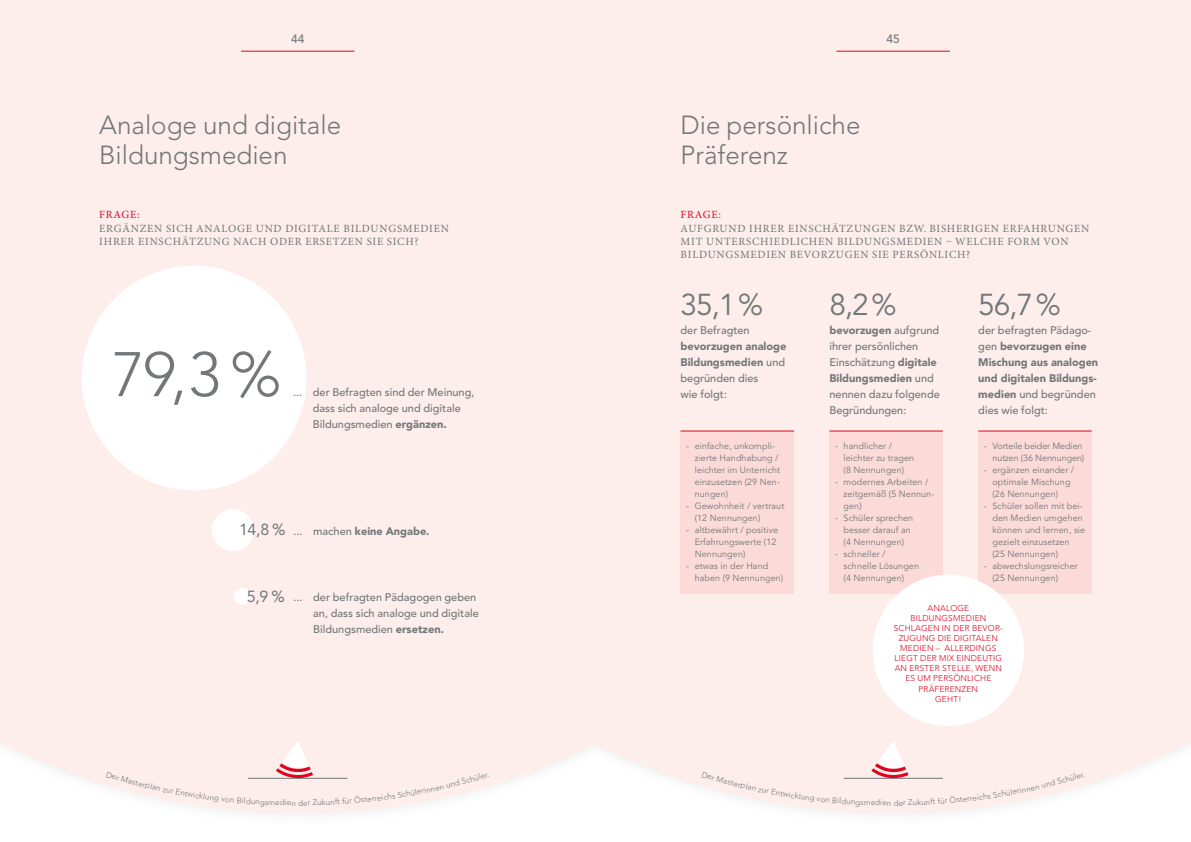
<style>
.page{position:relative;width:1191px;height:842px;background:#fff}
.page>*{position:absolute;margin:0;border:0;box-sizing:border-box;transform-origin:0 0}
.t1{font:300 62.3px "Avenir LT Std";color:#71777a}
.t2{font:30px "Avenir LT Std";color:#71777a}
.t3{font:300 26px/30px "Avenir LT Std";color:#71777a}
.t4{font:16px "Avenir LT Std";color:#71777a}
.t5{font:500 12px "Avenir LT Std";color:#71777a}
.t6{font:500 11px/16px "Avenir LT Std";color:#71777a}
.t7{font:11px/13px "Minion Pro";letter-spacing:.07em;color:#71777a}
.t8{font:900 11px/16px "Avenir LT Std";color:#71777a}
.t9{font:11px "Minion Pro";letter-spacing:.07em;color:#dc0621}
.t10{font:9px/12px "Avenir LT Std";letter-spacing:.01em;color:#71777a}
.t11{font:9px/12px "Avenir LT Std";letter-spacing:-.01em;color:#71777a;text-align:right}
.t12{font:300 8.4px/10.1px "Avenir LT Std";letter-spacing:.02em;color:#dc0621;text-align:center}
.t13{font:300 8px "Avenir LT Std";color:#71777a}
.s1{font-weight:900}
.s2{font-weight:400;font-size:16px}
.s3{font-weight:500}
</style>
<div class="page">
<div style="left:0;top:0;width:595px;height:815px;background:#fdedeb"></div>
<div style="left:595px;top:0;width:596px;height:815px;background:#fdedeb"></div>
<hr style="left:248px;top:778px;width:99px;height:1px;background:#71777a">
<svg style="left:276px;top:741px;width:37px;height:39px"></svg>
<hr style="left:843px;top:778px;width:100px;height:1px;background:#71777a">
<svg style="left:871px;top:741px;width:37px;height:39px"></svg>
<div style="left:680px;top:431px;width:114px;height:163px;background:#fbdad7"></div>
<hr style="left:680px;top:431px;width:114px;height:1px;background:#dc0621">
<div style="left:829px;top:431px;width:114px;height:163px;background:#fbdad7"></div>
<hr style="left:829px;top:431px;width:114px;height:1px;background:#dc0621">
<div style="left:978px;top:431px;width:113px;height:163px;background:#fbdad7"></div>
<hr style="left:978px;top:431px;width:113px;height:1px;background:#dc0621">
<div style="left:234px;top:588px;width:16px;height:17px;background:#fff;border-radius:50%"></div>
<div style="left:82px;top:266px;width:224px;height:224px;background:#fff;border-radius:50%"></div>
<div style="left:212px;top:509px;width:42px;height:42px;background:#fff;border-radius:50%"></div>
<div style="left:872px;top:575px;width:152px;height:151px;background:#fff;border-radius:50%"></div>
<hr style="left:836px;top:51px;width:114px;height:1px;background:#dc0621">
<hr style="left:241px;top:51px;width:113px;height:1px;background:#dc0621">
<svg style="left:701px;top:771px;width:68px;height:23px;background:#fcedeb"></svg>
<svg style="left:789px;top:792px;width:5px;height:6px"></svg>
<svg style="left:809px;top:796px;width:30px;height:7px"></svg>
<svg style="left:855px;top:799px;width:31px;height:8px"></svg>
<svg style="left:899px;top:795px;width:78px;height:10px"></svg>
<svg style="left:993px;top:791px;width:4px;height:7px"></svg>
<svg style="left:1012px;top:789px;width:8px;height:5px"></svg>
<svg style="left:1035px;top:773px;width:49px;height:16px"></svg>
<svg style="left:106px;top:771px;width:68px;height:23px;background:#fcedec"></svg>
<svg style="left:194px;top:792px;width:5px;height:6px"></svg>
<svg style="left:214px;top:796px;width:29px;height:7px"></svg>
<svg style="left:260px;top:799px;width:31px;height:8px"></svg>
<svg style="left:303px;top:795px;width:78px;height:10px"></svg>
<svg style="left:397px;top:791px;width:5px;height:7px"></svg>
<svg style="left:417px;top:789px;width:7px;height:5px"></svg>
<svg style="left:440px;top:773px;width:49px;height:16px"></svg>
<h3 class="t5" style="left:291px;top:32px;width:15px">44</h3>
<h3 class="t5" style="left:886px;top:32px;width:15px">45</h3>
<h3 class="t3" style="left:99px;top:110px;width:243px">Analoge und digitale<br>Bildungsmedien</h3>
<p class="t9" style="left:99px;top:208px;width:42px">FRAGE:</p>
<p class="t7" style="left:99px;top:222px;width:351px">ERGÄNZEN SICH ANALOGE UND DIGITALE BILDUNGSMEDIEN<br>IHRER EINSCHÄTZUNG NACH ODER ERSETZEN SIE SICH?</p>
<h1 class="t1" style="left:112px;top:338px;width:170px">79,3 %</h1>
<p class="t6" style="left:313px;top:385px;width:163px;text-indent:-20px">... der Befragten sind der Meinung, dass sich analoge und digitale<br>Bildungsmedien <span class="s1">ergänzen.</span></p>
<p class="t8" style="left:239px;top:523px;width:192px"><span class="s2">14,8 %</span> <span class="s3">... machen</span> keine Angabe.</p>
<h3 class="t4" style="left:247px;top:587px;width:39px">5,9 %</h3>
<p class="t6" style="left:313px;top:590px;width:167px;text-indent:-20px">... der befragten Pädagogen geben an, dass sich analoge und digitale<br>Bildungsmedien <span class="s1">ersetzen.</span></p>
<p class="t13" style="left:177px;top:787px;width:19px;rotate:10deg">Entw</p>
<p class="t13" style="left:200px;top:791px;width:17px;rotate:8deg">klun</p>
<p class="t13" style="left:244px;top:796px;width:18px;rotate:4deg">ldun</p>
<p class="t13" style="left:291px;top:798px;width:13px">n d</p>
<p class="t13" style="left:381px;top:793px;width:15px;rotate:-8deg">ichs</p>
<p class="t13" style="left:401px;top:790px;width:17px;rotate:-10deg">chül</p>
<p class="t13" style="left:423px;top:786px;width:17px;rotate:-12deg">inne</p>
<h3 class="t3" style="left:680px;top:110px;width:181px">Die persönliche<br>Präferenz</h3>
<p class="t9" style="left:680px;top:208px;width:42px">FRAGE:</p>
<p class="t7" style="left:680px;top:222px;width:410px">AUFGRUND IHRER EINSCHÄTZUNGEN BZW. BISHERIGEN ERFAHRUNGEN<br>MIT UNTERSCHIEDLICHEN BILDUNGSMEDIEN – WELCHE FORM VON<br>BILDUNGSMEDIEN BEVORZUGEN SIE PERSÖNLICH?</p>
<h2 class="t2" style="left:680px;top:288px;width:84px">35,1 %</h2>
<p class="t6" style="left:680px;top:323px;width:71px">der Befragten</p>
<p class="t8" style="left:680px;top:338px;width:107px">bevorzugen analoge<br>Bildungsmedien <span class="s3">und begründen dies<br>wie folgt:</span></p>
<p class="t10" style="left:694px;top:440px;width:87px;text-indent:-9px">- einfache, unkompli&shy;zierte Handhabung / leichter im Unterricht einzusetzen (29 Nen&shy;nungen)</p>
<p class="t10" style="left:694px;top:500px;width:91px;text-indent:-9px">- Gewohnheit / vertraut (12 Nennungen)</p>
<p class="t10" style="left:694px;top:524px;width:85px;text-indent:-9px">- altbewährt / positive<br>Erfahrungswerte (12<br>Nennungen)</p>
<p class="t10" style="left:694px;top:560px;width:90px;text-indent:-9px">- etwas in der Hand haben (9 Nennungen)</p>
<h2 class="t2" style="left:829px;top:288px;width:68px">8,2 %</h2>
<p class="t6" style="left:829px;top:323px;width:112px"><span class="s1">bevorzugen</span> aufgrund ihrer persönlichen<br>Einschätzung <span class="s1">digitale<br>Bildungsmedien</span> und nennen dazu folgende<br>Begründungen:</p>
<p class="t10" style="left:843px;top:440px;width:72px;text-indent:-9px">- handlicher / leichter zu tragen (8 Nennungen)</p>
<p class="t10" style="left:843px;top:476px;width:92px;text-indent:-9px">- modernes Arbeiten / zeitgemäß (5 Nennun&shy;gen)</p>
<p class="t10" style="left:843px;top:512px;width:71px;text-indent:-9px">- Schüler sprechen besser darauf an (4 Nennungen)</p>
<p class="t10" style="left:843px;top:548px;width:77px;text-indent:-9px">- schneller / schnelle Lösungen (4 Nennungen)</p>
<h2 class="t2" style="left:978px;top:288px;width:84px">56,7 %</h2>
<p class="t8" style="left:978px;top:322px;width:121px"><span class="s3">der befragten Pädago&shy;gen</span> bevorzugen eine<br>Mischung aus analogen und digitalen Bildungs&shy;medien <span class="s3">und begründen dies wie folgt:</span></p>
<p class="t11" style="left:984px;top:440px;width:102px">- Vorteile beider Medien nutzen (36 Nennungen)</p>
<p class="t10" style="left:992px;top:464px;width:83px;text-indent:-9px">- ergänzen einander / optimale Mischung (26 Nennungen)</p>
<p class="t10" style="left:992px;top:500px;width:94px;text-indent:-9px">- Schüler sollen mit bei&shy;den Medien umgehen können und lernen, sie gezielt einzusetzen<br>(25 Nennungen)</p>
<p class="t10" style="left:992px;top:560px;width:87px;text-indent:-9px">- abwechslungsreicher (25 Nennungen)</p>
<p class="t12" style="left:893px;top:603px;width:111px">ANALOGE<br>BILDUNGSMEDIEN<br>SCHLAGEN IN DER BEVOR-<br>ZUGUNG DIE DIGITALEN<br>MEDIEN – ALLERDINGS<br>LIEGT DER MIX EINDEUTIG<br>AN ERSTER STELLE, WENN<br>ES UM PERSÖNLICHE<br>PRÄFERENZEN<br>GEHT!</p>
<p class="t13" style="left:772px;top:787px;width:19px;rotate:10deg">Entw</p>
<p class="t13" style="left:795px;top:791px;width:17px;rotate:8deg">klun</p>
<p class="t13" style="left:839px;top:796px;width:18px;rotate:4deg">ldun</p>
<p class="t13" style="left:887px;top:798px;width:13px">n d</p>
<p class="t13" style="left:976px;top:793px;width:15px;rotate:-8deg">ichs</p>
<p class="t13" style="left:996px;top:790px;width:17px;rotate:-10deg">chül</p>
<p class="t13" style="left:1018px;top:786px;width:17px;rotate:-12deg">inne</p>
</div>
